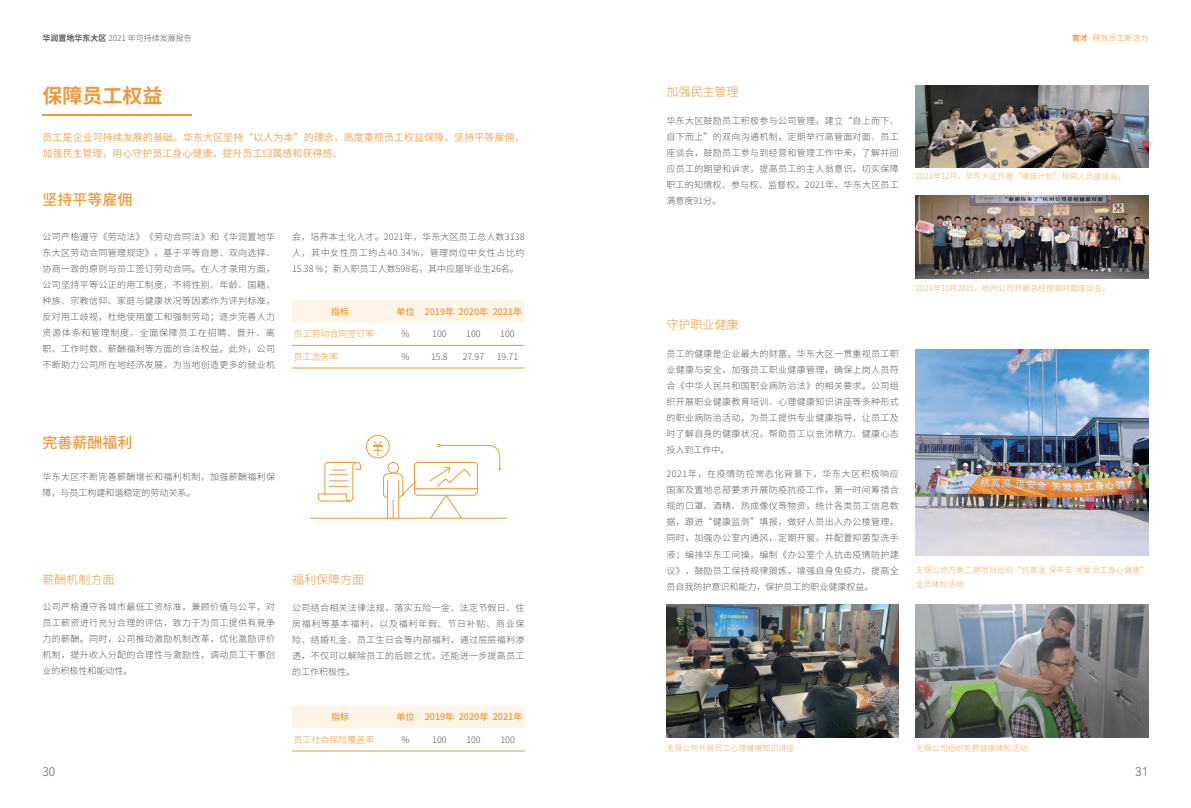
<style>
.page{position:relative;width:1191px;height:808px;background:#fff}
.page>*{position:absolute;margin:0;border:0;box-sizing:border-box;transform-origin:0 0}
.t1{font:700 20px "Source Han Sans CN";color:#ed993a}
.t2{font:500 15px "Source Han Sans CN";color:#ed993a}
.t3{font:300 12px "Source Han Sans CN";color:#ed993a}
.t4{font:300 12px "Source Han Sans CN";color:#57585a}
.t5{font:12px "Harmony OS Sans SC Light";color:#57585a}
.t6{font:10px/16px "Source Han Sans CN";letter-spacing:.005em;color:#f1aa5e}
.t7{font:300 9px/16px "Source Han Sans CN";letter-spacing:.035em;color:#57585a;text-align:justify}
.t8{font:500 9px "Source Han Sans CN";color:#ed993a}
.t9{font:300 9px "Source Han Sans CN";color:#ed993a}
.t10{font:300 8px/14px "Source Han Sans CN";color:#f1aa5e}
.t11{font:300 8px "Source Han Sans CN";color:#57585a}
.t12{font:300 8px "Source Han Sans CN";color:#ed993a}
.s1{font-weight:700}
</style>
<div class="page">
<div style="left:292px;top:300px;width:232px;height:23px;background:#fdf3e7"></div>
<hr style="left:292px;top:345px;width:96px;height:1px;background:#ed993a">
<hr style="left:388px;top:345px;width:34px;height:1px;background:#ed993a">
<hr style="left:422px;top:345px;width:34px;height:1px;background:#ed993a">
<hr style="left:456px;top:345px;width:34px;height:1px;background:#ed993a">
<hr style="left:490px;top:345px;width:34px;height:1px;background:#ed993a">
<hr style="left:292px;top:368px;width:96px;height:1px;background:#ed993a">
<hr style="left:388px;top:368px;width:34px;height:1px;background:#ed993a">
<hr style="left:422px;top:368px;width:34px;height:1px;background:#ed993a">
<hr style="left:456px;top:368px;width:34px;height:1px;background:#ed993a">
<hr style="left:490px;top:368px;width:34px;height:1px;background:#ed993a">
<div style="left:292px;top:706px;width:232px;height:22px;background:#fdf3e7"></div>
<hr style="left:292px;top:751px;width:96px;height:1px;background:#ed993a">
<hr style="left:388px;top:751px;width:34px;height:1px;background:#ed993a">
<hr style="left:422px;top:751px;width:34px;height:1px;background:#ed993a">
<hr style="left:456px;top:751px;width:34px;height:1px;background:#ed993a">
<hr style="left:490px;top:751px;width:34px;height:1px;background:#ed993a">
<hr style="left:43px;top:115px;width:149px;height:1px;background:#ed993a">
<div style="left:414px;top:462px;width:64px;height:34px;border:1px solid #ed993a;border-radius:4px"></div>
<hr style="left:310px;top:518px;width:196px;height:1px;background:#ed993a">
<div style="left:387px;top:462px;width:12px;height:11px;border:1px solid #ed993a;border-radius:50%"></div>
<hr style="left:414px;top:488px;width:63px;height:1px;background:#ed993a">
<svg style="left:383px;top:472px;width:34px;height:46px"></svg>
<svg style="left:429px;top:495px;width:33px;height:24px"></svg>
<svg style="left:318px;top:462px;width:43px;height:40px"></svg>
<svg style="left:429px;top:444px;width:72px;height:43px"></svg>
<div style="left:366px;top:435px;width:23px;height:23px;border:1px solid #ed993a;border-radius:50%"></div>
<svg style="left:373px;top:441px;width:10px;height:15px"></svg>
<img style="left:916px;top:85px;width:232px;height:83px">
<img style="left:916px;top:196px;width:232px;height:82px">
<img style="left:666px;top:604px;width:233px;height:134px">
<img style="left:916px;top:349px;width:232px;height:207px">
<img style="left:916px;top:604px;width:232px;height:133px">
<p class="t11" style="left:43px;top:34px;width:151px"><span class="s1">华润置地华东大区</span> 2021 年可持续发展报告</p>
<p class="t12" style="left:1072px;top:34px;width:78px"><span class="s1">育才</span>·释放员工新活力</p>
<h1 class="t1" style="left:43px;top:84px;width:121px">保障员工权益</h1>
<p class="t6" style="left:43px;top:129px;width:483px">员工是企业可持续发展的基础。华东大区坚持“以人为本”的理念，高度重视员工权益保障，坚持平等雇佣，加强民主管理，用心守护员工身心健康，提升员工归属感和获得感。</p>
<h2 class="t2" style="left:43px;top:191px;width:91px">坚持平等雇佣</h2>
<p class="t7" style="left:43px;top:229px;width:234px">公司严格遵守《劳动法》《劳动合同法》和《华润置地华东大区劳动合同管理规定》，基于平等自愿、双向选择、协商一致的原则与员工签订劳动合同。在人才录用方面，公司坚持平等公正的用工制度，不将性别、年龄、国籍、种族、宗教信仰、家庭与健康状况等因素作为评判标准，反对用工歧视，杜绝使用童工和强制劳动；逐步完善人力资源体系和管理制度，全面保障员工在招聘、晋升、离职、工作时数、薪酬福利等方面的合法权益。此外，公司不断助力公司所在地经济发展，为当地创造更多的就业机</p>
<p class="t7" style="left:292px;top:229px;width:234px">会，培养本土化人才。2021年，华东大区员工总人数3138人，其中女性员工约占40.34%，管理岗位中女性占比约15.38 %；新入职员工人数598名，其中应届毕业生26名。</p>
<p class="t8" style="left:331px;top:306px;width:19px">指标</p>
<p class="t8" style="left:396px;top:306px;width:127px">单位 2019年 2020年 2021年</p>
<p class="t9" style="left:293px;top:329px;width:82px">员工劳动合同签订率</p>
<p class="t7" style="left:401px;top:326px;width:10px">%</p>
<p class="t7" style="left:432px;top:326px;width:16px">100</p>
<p class="t7" style="left:466px;top:326px;width:16px">100</p>
<p class="t7" style="left:500px;top:326px;width:16px">100</p>
<p class="t9" style="left:293px;top:352px;width:46px">员工流失率</p>
<p class="t7" style="left:401px;top:349px;width:10px">%</p>
<p class="t7" style="left:431px;top:349px;width:18px">15.8</p>
<p class="t7" style="left:463px;top:349px;width:23px">27.97</p>
<p class="t7" style="left:497px;top:349px;width:23px">19.71</p>
<h2 class="t2" style="left:43px;top:434px;width:91px">完善薪酬福利</h2>
<p class="t7" style="left:43px;top:469px;width:234px">华东大区不断完善薪酬增长和福利机制，加强薪酬福利保障，与员工构建和谐稳定的劳动关系。</p>
<h3 class="t3" style="left:43px;top:573px;width:73px">薪酬机制方面</h3>
<h3 class="t3" style="left:292px;top:573px;width:73px">福利保障方面</h3>
<p class="t7" style="left:43px;top:599px;width:234px">公司严格遵守各城市最低工资标准，兼顾价值与公平，对员工薪资进行充分合理的评估，致力于为员工提供有竞争力的薪酬。同时，公司推动激励机制改革，优化激励评价机制，提升收入分配的合理性与激励性，调动员工干事创业的积极性和能动性。</p>
<p class="t7" style="left:292px;top:600px;width:234px">公司结合相关法律法规，落实五险一金、法定节假日、住房福利等基本福利，以及福利年假、节日补贴、商业保险、结婚礼金、员工生日会等内部福利，通过层层福利渗透，不仅可以解除员工的后顾之忧，还能进一步提高员工的工作积极性。</p>
<p class="t8" style="left:331px;top:712px;width:19px">指标</p>
<p class="t8" style="left:396px;top:712px;width:127px">单位 2019年 2020年 2021年</p>
<p class="t9" style="left:293px;top:735px;width:82px">员工社会保险覆盖率</p>
<p class="t7" style="left:401px;top:732px;width:10px">%</p>
<p class="t7" style="left:432px;top:732px;width:16px">100</p>
<p class="t7" style="left:466px;top:732px;width:16px">100</p>
<p class="t7" style="left:500px;top:732px;width:16px">100</p>
<h3 class="t3" style="left:666px;top:84px;width:73px">加强民主管理</h3>
<p class="t7" style="left:666px;top:113px;width:234px">华东大区鼓励员工积极参与公司管理，建立“自上而下、自下而上”的双向沟通机制，定期举行高管面对面、员工座谈会，鼓励员工参与到经营和管理工作中来，了解并回应员工的期望和诉求，提高员工的主人翁意识，切实保障职工的知情权、参与权、监督权。2021年，华东大区员工满意度91分。</p>
<p class="t10" style="left:916px;top:170px;width:211px">2021年12月，华东大区开展“墩苗计划”轮岗人员座谈会。</p>
<h3 class="t3" style="left:666px;top:317px;width:73px">守护职业健康</h3>
<p class="t7" style="left:666px;top:346px;width:234px">员工的健康是企业最大的财富。华东大区一贯重视员工职业健康与安全，加强员工职业健康管理，确保上岗人员符合《中华人民共和国职业病防治法》的相关要求。公司组织开展职业健康教育培训、心理健康知识讲座等多种形式的职业病防治活动，为员工提供专业健康指导，让员工及时了解自身的健康状况，帮助员工以充沛精力、健康心态投入到工作中。</p>
<p class="t7" style="left:666px;top:466px;width:234px">2021年，在疫情防控常态化背景下，华东大区积极响应国家及置地总部要求开展防疫抗疫工作，第一时间筹措合规的口罩、酒精、热成像仪等物资，统计各类员工信息数据，跟进“健康监测”填报，做好人员出入办公楼管理。同时，加强办公室内通风，定期开窗，并配置抑菌型洗手液；编排华东工间操，编制《办公室个人抗击疫情防护建议》，鼓励员工保持规律锻炼，增强自身免疫力，提高全员自我防护意识和能力，保护员工的职业健康权益。</p>
<p class="t10" style="left:916px;top:281px;width:196px">2021年10月28日，杭州公司开展总经理面对面座谈会。</p>
<p class="t10" style="left:916px;top:563px;width:234px">无锡公司万象二期项目组织“抗高温 保平安 关爱员工身心健康”全员体检活动</p>
<p class="t10" style="left:666px;top:741px;width:129px">无锡公司开展员工心理健康知识讲座</p>
<p class="t10" style="left:916px;top:741px;width:114px">无锡公司组织免费健康体检活动</p>
<h3 class="t4" style="left:43px;top:765px;width:14px">30</h3>
<h3 class="t5" style="left:1135px;top:763px;width:15px">31</h3>
</div>
